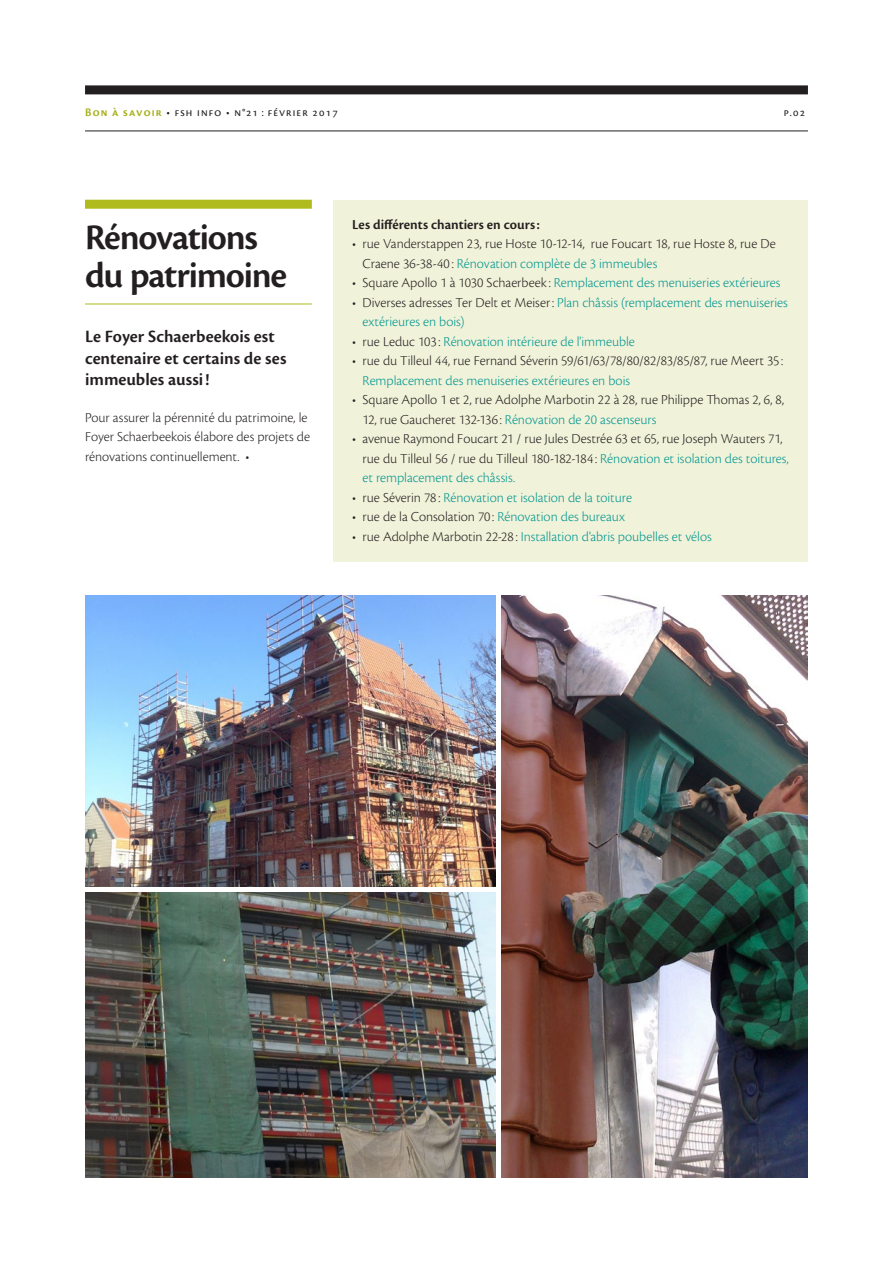
<style>
.page{position:relative;width:893px;height:1263px;background:#fff}
.page>*{position:absolute;margin:0;border:0;box-sizing:border-box;transform-origin:0 0}
.t1{font:600 37.5px/37.5px "Cronos Pro";letter-spacing:-.03em;color:#231f20}
.t2{font:600 18px/21.6px "Cronos Pro";color:#231f20}
.t3{font:300 14.25px/19.5px "Cronos Pro";color:#231f20}
.t4{font:300 14.25px/19.5px "Cronos Pro";color:#009590}
.t5{font:600 14.25px "Cronos Pro";letter-spacing:.005em;color:#231f20}
.t6{font:12px "Cronos Pro Subh";letter-spacing:.095em;color:#231f20}
.s1{font-family:"Cronos Pro Semibold Subh";color:#a6b01a}
.s2{color:#009590}
.s3{color:#231f20}
</style>
<div class="page">
<img style="left:85px;top:595px;width:410px;height:292px">
<img style="left:85px;top:892px;width:410px;height:286px">
<img style="left:501px;top:595px;width:307px;height:583px">
<div style="left:333px;top:200px;width:475px;height:361px;background:#f0f2d9"></div>
<div style="left:85px;top:85px;width:723px;height:9px;background:#231f20"></div>
<hr style="left:85px;top:131px;width:723px;height:1px;background:#231f20">
<div style="left:85px;top:200px;width:227px;height:9px;background:#b0bb1d"></div>
<hr style="left:85px;top:304px;width:227px;height:1px;background:#b0bb1d">
<p class="t6" style="left:85px;top:105px;width:254px"><span class="s1">Bon à savoir</span> • fsh info • n°21 : février 2017</p>
<p class="t6" style="left:784px;top:105px;width:23px">p.02</p>
<h1 class="t1" style="left:85px;top:219px;width:204px">Rénovations du patrimoine</h1>
<p class="t2" style="left:85px;top:326px;width:203px">Le Foyer Schaerbeekois est centenaire et certains de ses immeubles aussi !</p>
<p class="t3" style="left:85px;top:408px;width:226px">Pour assurer la pérennité du patrimoine, le<br>Foyer Schaerbeekois élabore des projets de rénovations continuellement. •</p>
<p class="t5" style="left:352px;top:216px;width:189px">Les différents chantiers en cours:</p>
<p class="t3" style="left:363px;top:234px;width:415px;text-indent:-11px">• rue Vanderstappen 23, rue Hoste 10-12-14, rue Foucart 18, rue Hoste 8, rue De<br>Craene 36-38-40 : <span class="s2">Rénovation complète de 3 immeubles</span></p>
<p class="t4" style="left:352px;top:273px;width:430px"><span class="s3">• Square Apollo 1 à 1030 Schaerbeek :</span> Remplacement des menuiseries extérieures</p>
<p class="t4" style="left:363px;top:293px;width:427px;text-indent:-11px"><span class="s3">• Diverses adresses Ter Delt et Meiser:</span> Plan châssis (remplacement des menuiseries extérieures en bois)</p>
<p class="t4" style="left:352px;top:332px;width:284px"><span class="s3">• rue Leduc 103 :</span> Rénovation intérieure de l'immeuble</p>
<p class="t3" style="left:352px;top:351px;width:433px">• rue du Tilleul 44, rue Fernand Séverin 59/61/63/78/80/82/83/85/87, rue Meert 35 :</p>
<p class="t4" style="left:363px;top:371px;width:269px">Remplacement des menuiseries extérieures en bois</p>
<p class="t3" style="left:363px;top:390px;width:423px;text-indent:-11px">• Square Apollo 1 et 2, rue Adolphe Marbotin 22 à 28, rue Philippe Thomas 2, 6, 8,<br>12, rue Gaucheret 132-136 : <span class="s2">Rénovation de 20 ascenseurs</span></p>
<p class="t3" style="left:363px;top:429px;width:428px;text-indent:-11px">• avenue Raymond Foucart 21 / rue Jules Destrée 63 et 65, rue Joseph Wauters 71, rue du Tilleul 56 / rue du Tilleul 180-182-184 : <span class="s2">Rénovation et isolation des toitures, et remplacement des châssis.</span></p>
<p class="t4" style="left:352px;top:487px;width:281px"><span class="s3">• rue Séverin 78 :</span> Rénovation et isolation de la toiture</p>
<p class="t3" style="left:352px;top:507px;width:274px">• rue de la Consolation 70 : <span class="s2">Rénovation des bureaux</span></p>
<p class="t4" style="left:352px;top:526px;width:361px"><span class="s3">• rue Adolphe Marbotin 22-28 :</span> Installation d'abris poubelles et vélos</p>
</div>
